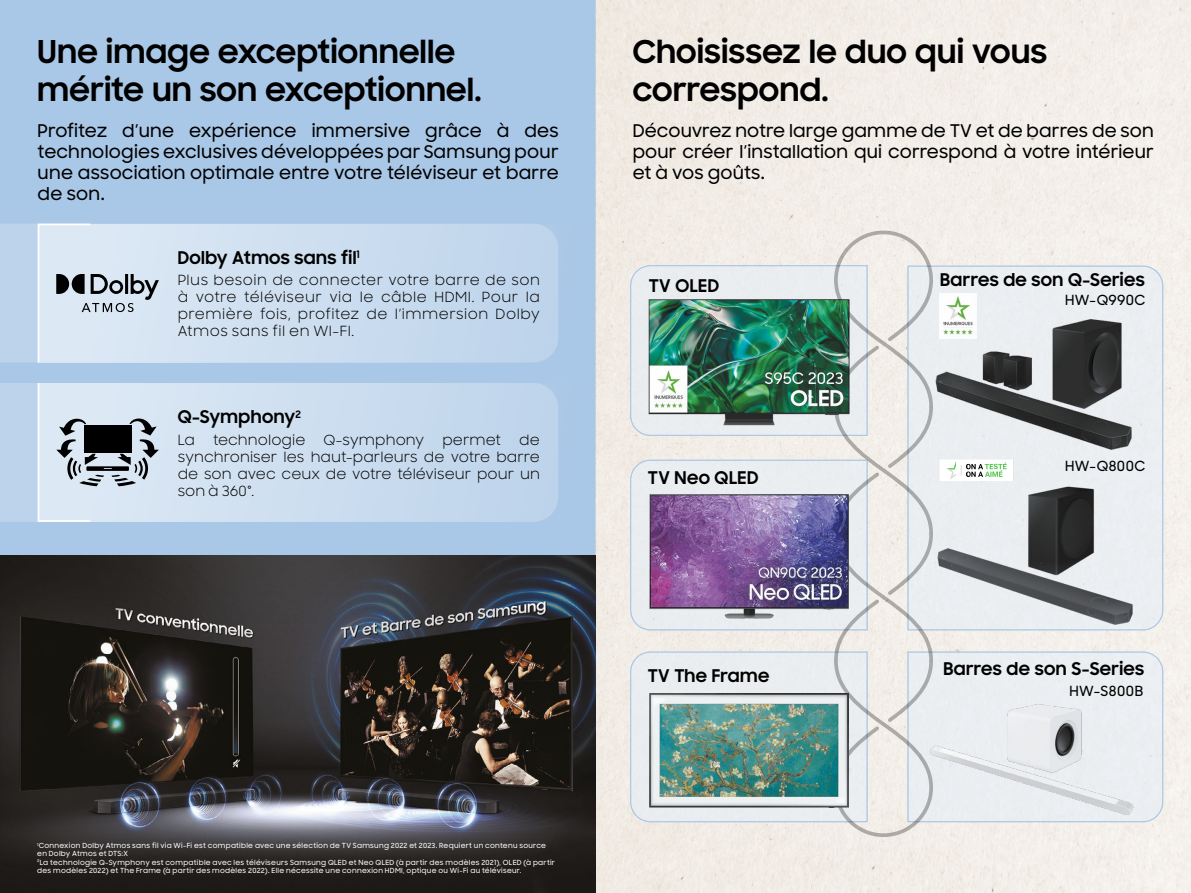
<style>
.page{position:relative;width:1191px;height:893px;background:#fff}
.page>*{position:absolute;margin:0;border:0;box-sizing:border-box;transform-origin:0 0}
.t1{font:700 31.5px/37.8px "Samsung Sharp Sans";letter-spacing:.015em;color:#000}
.t2{font:500 17.5px/21px "Samsung Sharp Sans";letter-spacing:.005em;color:#000;text-align:justify}
.t3{font:700 17.5px "Samsung Sharp Sans";letter-spacing:.02em;color:#000}
.t4{font:14px/16.8px "Samsung Sharp Sans";letter-spacing:.005em;color:#000;text-align:justify}
.t5{font:500 14px "Samsung Sharp Sans";letter-spacing:.03em;color:#000}
.t6{font:500 7px/8.4px "Samsung Sharp Sans";letter-spacing:.04em;color:#fff}
</style>
<div class="page">
<div style="left:0;top:0;width:595px;height:556px;background:#a9c7e6"></div>
<img style="left:595px;top:0;width:596px;height:893px">
<div style="left:0;top:224px;width:37px;height:138px;background:#bcd3eb"></div>
<div style="left:0;top:383px;width:37px;height:139px;background:#bcd3eb"></div>
<svg style="left:159px;top:224px;width:399px;height:138px;background:#cadcee"></svg>
<svg style="left:159px;top:383px;width:399px;height:139px;background:#cadcee"></svg>
<div style="left:933px;top:266px;width:230px;height:364px;background:#ebeef1"></div>
<div style="left:933px;top:652px;width:230px;height:170px;background:#ebeef1"></div>
<img style="left:0;top:556px;width:595px;height:337px">
<img style="left:933px;top:309px;width:207px;height:143px">
<img style="left:933px;top:484px;width:208px;height:143px">
<img style="left:933px;top:686px;width:205px;height:142px">
<svg style="left:630px;top:231px;width:303px;height:606px;background:#e8e8e7"></svg>
<svg style="left:37px;top:223px;width:122px;height:140px;background:#ccd7e3"></svg>
<svg style="left:37px;top:383px;width:122px;height:139px;background:#b8c3cd"></svg>
<img style="left:650px;top:694px;width:198px;height:114px">
<img style="left:646px;top:486px;width:206px;height:141px">
<img style="left:646px;top:291px;width:206px;height:141px">
<img style="left:939px;top:293px;width:37px;height:45px">
<svg style="left:939px;top:459px;width:74px;height:22px"></svg>
<h1 class="t1" style="left:38px;top:31px;width:445px">Une image exceptionnelle mérite un son exceptionnel.</h1>
<h2 class="t2" style="left:38px;top:120px;width:522px">Profitez d’une expérience immersive grâce à des technologies exclusives développées par Samsung pour une association optimale entre votre téléviseur et barre de son.</h2>
<h2 class="t3" style="left:178px;top:244px;width:184px">Dolby Atmos sans fil<sup>1</sup></h2>
<h3 class="t4" style="left:178px;top:271px;width:364px">Plus besoin de connecter votre barre de son à votre téléviseur via le câble HDMI. Pour la première fois, profitez de l’immersion Dolby Atmos sans fil en WI-FI.</h3>
<h2 class="t3" style="left:178px;top:404px;width:125px">Q-Symphony<sup>2</sup></h2>
<h3 class="t4" style="left:178px;top:431px;width:19px">La</h3>
<h3 class="t4" style="left:213px;top:431px;width:94px">technologie</h3>
<h3 class="t4" style="left:323px;top:431px;width:102px">Q-symphony</h3>
<h3 class="t4" style="left:442px;top:431px;width:60px">permet</h3>
<h3 class="t4" style="left:178px;top:431px;width:364px;text-indent:341px">de synchroniser les haut-parleurs de votre barre de son avec ceux de votre téléviseur pour un son à 360°.</h3>
<p class="t6" style="left:37px;top:841px;width:519px"><sup>1</sup>Connexion Dolby Atmos sans fil via Wi-Fi est compatible avec une sélection de TV Samsung 2022 et 2023. Requiert un contenu source en Dolby Atmos et DTS:X<br><sup>2</sup>La technologie Q-Symphony est compatible avec les téléviseurs Samsung QLED et Neo QLED (à partir des modèles 2021), OLED (à partir des modèles 2022) et The Frame (à partir des modèles 2022). Elle nécessite une connexion HDMI, optique ou Wi-Fi au téléviseur.</p>
<h1 class="t1" style="left:632px;top:31px;width:416px">Choisissez le duo qui vous correspond.</h1>
<h2 class="t2" style="left:632px;top:120px;width:522px">Découvrez notre large gamme de TV et de barres de son pour créer l’installation qui correspond à votre intérieur et à vos goûts.</h2>
<h2 class="t3" style="left:649px;top:272px;width:72px">TV OLED</h2>
<h2 class="t3" style="left:648px;top:465px;width:112px">TV Neo QLED</h2>
<h2 class="t3" style="left:648px;top:663px;width:123px">TV The Frame</h2>
<h2 class="t3" style="left:940px;top:267px;width:206px">Barres de son Q-Series</h2>
<h3 class="t5" style="left:1065px;top:290px;width:82px">HW-Q990C</h3>
<h3 class="t5" style="left:1065px;top:456px;width:81px">HW-Q800C</h3>
<h2 class="t3" style="left:943px;top:656px;width:202px">Barres de son S-Series</h2>
<h3 class="t5" style="left:1069px;top:681px;width:75px">HW-S800B</h3>
</div>
